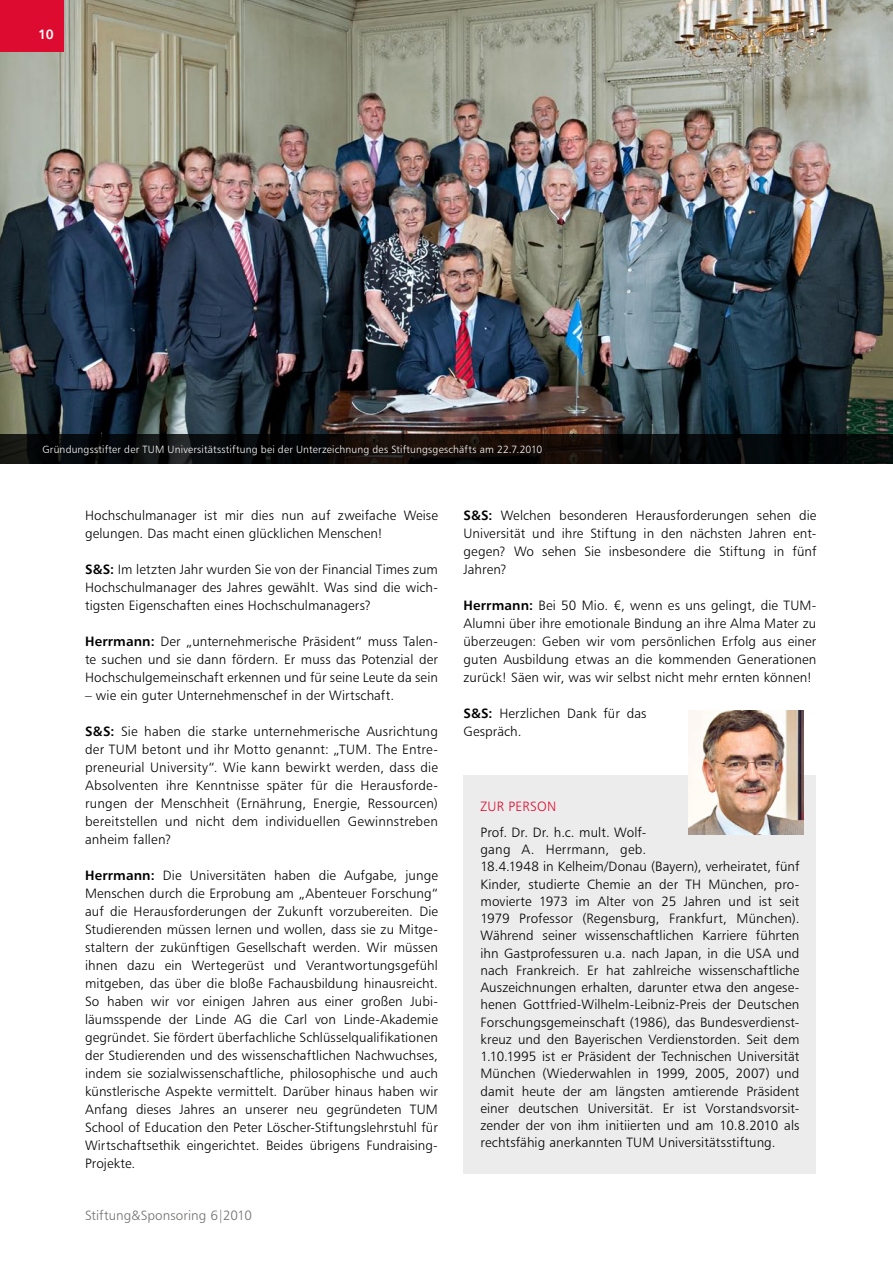
<style>
.page{position:relative;width:893px;height:1263px;background:#fff}
.page>*{position:absolute;margin:0;border:0;box-sizing:border-box;transform-origin:0 0}
.t1{font:13.5px/18px "Humanist 777 BT Light B";letter-spacing:.005em;color:#000;text-align:justify}
.t2{font:13.5px "Humanist 777 BT Light B";letter-spacing:.005em;color:#70706f}
.t3{font:13.5px "Humanist 777 BT Light B";color:#dd0b2f}
.t4{font:13.5px "Humanist 777 BT Bold B";color:#fff}
.t5{font:10.5px "Humanist 777 BT Light B";letter-spacing:.015em;color:#fff}
.s1{font-family:"Humanist 777 BT Bold B"}
</style>
<div class="page">
<div style="left:463px;top:775px;width:353px;height:398px;background:#ececec"></div>
<img style="left:689px;top:710px;width:115px;height:124px">
<img style="left:0;top:0;width:893px;height:434px">
<div style="left:0;top:0;width:64px;height:51px;background:#dd0b2f"></div>
<svg style="left:0;top:434px;width:893px;height:29px;background:#0b0b0a"></svg>
<p class="t4" style="left:38px;top:26px;width:17px">10</p>
<p class="t2" style="left:698px;top:26px;width:119px">Akteure &amp; Konzepte</p>
<p class="t5" style="left:43px;top:442px;width:501px">Gründungsstifter der TUM Universitätsstiftung bei der Unterzeichnung des Stiftungsgeschäfts am 22.7.2010</p>
<p class="t1" style="left:85px;top:506px;width:354px">Hochschulmanager ist mir dies nun auf zweifache Weise gelungen. Das macht einen glücklichen Menschen!</p>
<p class="t1" style="left:85px;top:560px;width:354px"><span class="s1">S&amp;S:</span> Im letzten Jahr wurden Sie von der Financial Times zum Hochschulmanager des Jahres gewählt. Was sind die wich&shy;tigsten Eigenschaften eines Hochschulmanagers?</p>
<p class="t1" style="left:85px;top:632px;width:354px"><span class="s1">Herrmann:</span> Der „unternehmerische Präsident“ muss Talen&shy;te suchen und sie dann fördern. Er muss das Potenzial der Hochschulgemeinschaft erkennen und für seine Leute da sein</p>
<p class="t1" style="left:85px;top:686px;width:311px">– wie ein guter Unternehmenschef in der Wirtschaft.</p>
<p class="t1" style="left:85px;top:722px;width:354px"><span class="s1">S&amp;S:</span> Sie haben die starke unternehmerische Ausrichtung der TUM betont und ihr Motto genannt: „TUM. The Entre&shy;preneurial University“. Wie kann bewirkt werden, dass die Absolventen ihre Kenntnisse später für die Herausforde&shy;rungen der Menschheit (Ernährung, Energie, Ressourcen) bereitstellen und nicht dem individuellen Gewinnstreben anheim fallen?</p>
<p class="t1" style="left:85px;top:866px;width:354px"><span class="s1">Herrmann:</span> Die Universitäten haben die Aufgabe, junge Menschen durch die Erprobung am „Abenteuer Forschung“ auf die Herausforderungen der Zukunft vorzubereiten. Die Studierenden müssen lernen und wollen, dass sie zu Mitge&shy;staltern der zukünftigen Gesellschaft werden. Wir müssen ihnen dazu ein Wertegerüst und Verantwortungsgefühl mitgeben, das über die bloße Fachausbildung hinausreicht.<br>So haben wir vor einigen Jahren aus einer großen Jubi&shy;läumsspende der Linde AG die Carl von Linde-Akademie gegründet. Sie fördert überfachliche Schlüsselqualifikationen der Studierenden und des wissenschaftlichen Nachwuchses, indem sie sozialwissenschaftliche, philosophische und auch künstlerische Aspekte vermittelt. Darüber hinaus haben wir Anfang dieses Jahres an unserer neu gegründeten TUM School of Education den Peter Löscher-Stiftungslehrstuhl für Wirtschaftsethik eingerichtet. Beides übrigens Fundraising-Projekte.</p>
<p class="t2" style="left:85px;top:1207px;width:168px">Stiftung&amp;Sponsoring 6|2010</p>
<p class="t1" style="left:463px;top:506px;width:354px"><span class="s1">S&amp;S:</span> Welchen besonderen Herausforderungen sehen die Universität und ihre Stiftung in den nächsten Jahren ent&shy;gegen? Wo sehen Sie insbesondere die Stiftung in fünf Jahren?</p>
<p class="t1" style="left:463px;top:596px;width:354px"><span class="s1">Herrmann:</span> Bei 50 Mio. €, wenn es uns gelingt, die TUM-Alumni über ihre emotionale Bindung an ihre Alma Mater zu überzeugen: Geben wir vom persönlichen Erfolg aus einer guten Ausbildung etwas an die kommenden Generationen zurück! Säen wir, was wir selbst nicht mehr ernten können!</p>
<p class="t1" style="left:463px;top:704px;width:184px"><span class="s1">S&amp;S:</span> Herzlichen Dank für das<br>Gespräch.</p>
<p class="t3" style="left:480px;top:798px;width:9px">zur</p>
<p class="t3" style="left:509px;top:798px;width:16px">Person</p>
<p class="t1" style="left:480px;top:823px;width:320px;line-height:17.2px;text-align:left">Prof. Dr. Dr. h.c. mult. Wolf-<br>gang A. Herrmann, geb.<br>18.4.1948 in Kelheim/Donau (Bayern), verheiratet, fünf Kinder, studierte Chemie an der TH München, pro&shy;movierte 1973 im Alter von 25 Jahren und ist seit 1979 Professor (Regensburg, Frankfurt, München).<br>Während seiner wissenschaftlichen Karriere führten ihn Gastprofessuren u.a. nach Japan, in die USA und nach Frankreich. Er hat zahlreiche wissenschaftliche Auszeichnungen erhalten, darunter etwa den angese&shy;henen Gottfried-Wilhelm-Leibniz-Preis der Deutschen Forschungsgemeinschaft (1986), das Bundesverdienst&shy;kreuz und den Bayerischen Verdienstorden. Seit dem 1.10.1995 ist er Präsident der Technischen Universität München (Wiederwahlen in 1999, 2005, 2007) und damit heute der am längsten amtierende Präsident einer deutschen Universität. Er ist Vorstandsvorsit&shy;zender der von ihm initiierten und am 10.8.2010 als rechtsfähig anerkannten TUM Universitätsstiftung.</p>
</div>
